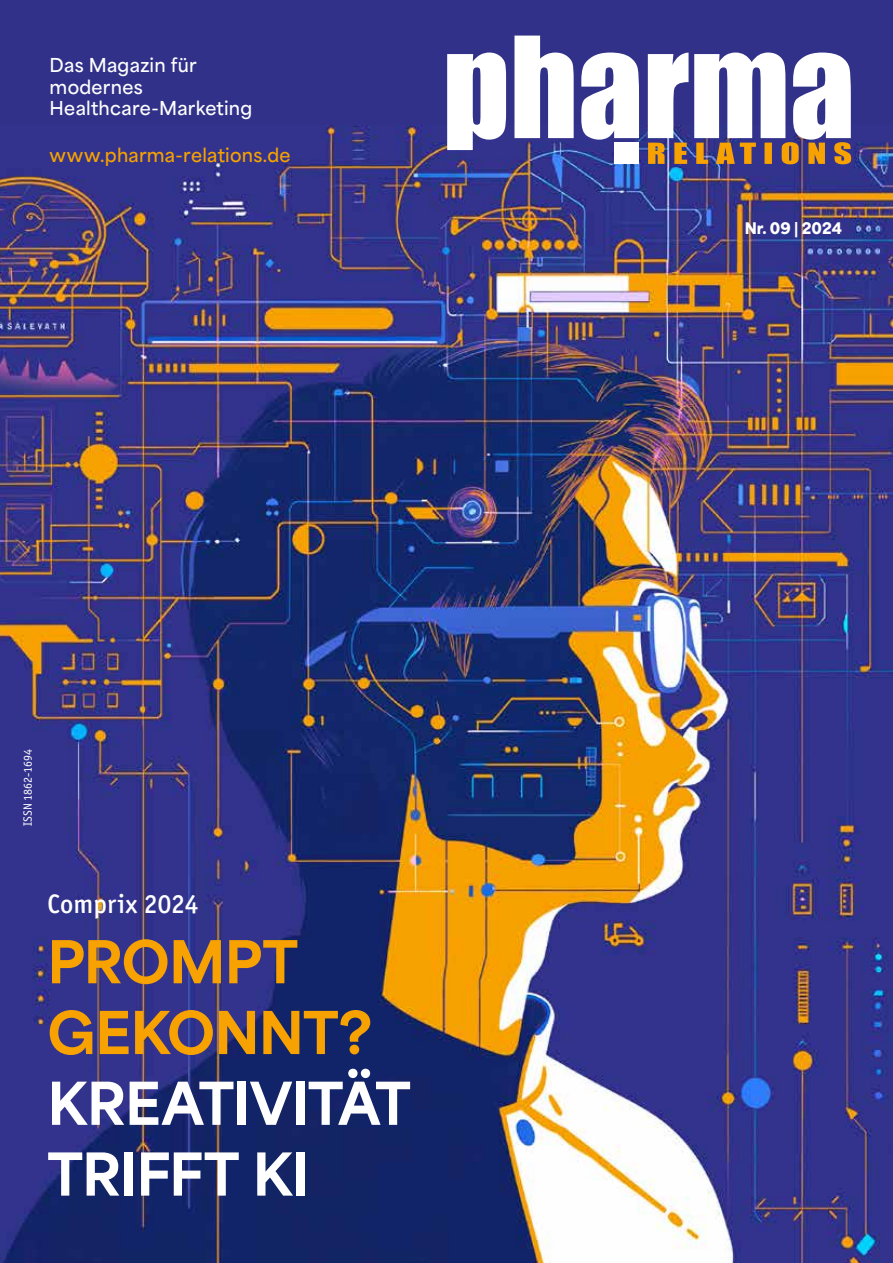
<style>
.page{position:relative;width:893px;height:1263px;background:#31318a}
.page>*{position:absolute;margin:0;border:0;box-sizing:border-box;transform-origin:0 0}
.t1{font:800 55.35px/70.8px "Area Normal";letter-spacing:-.015em;color:#fff}
.t2{font:800 55.35px/70.8px "Area Normal";letter-spacing:-.015em;color:#f7a200}
.t3{font:500 26.7px "Officina Sans ITC Pro";letter-spacing:.01em;color:#fff}
.t4{font:600 18px/21.6px "Area Normal";letter-spacing:.015em;color:#fff}
.t5{font:600 18px "Area Normal";letter-spacing:.015em;color:#f7a200}
.t6{font:900 15px "Area Normal";color:#fff}
.t7{font:12px "Officina Sans ITC Pro";color:#fff}
</style>
<div class="page">
<img style="left:0;top:126px;width:893px;height:1137px">
<svg style="left:447px;top:36px;width:404px;height:114px;fill:#fff"></svg>
<svg style="left:648px;top:142px;width:203px;height:22px"></svg>
<div style="left:614px;top:143px;width:25px;height:21px;background:#fff"></div>
<p class="t4" style="left:50px;top:52px;width:204px">Das Magazin für modernes<br>Healthcare-Marketing</p>
<p class="t5" style="left:50px;top:139px;width:242px">www.pharma-relations.de</p>
<p class="t7" style="left:21px;top:826px;width:79px;rotate:-90deg">ISSN 1862-1694</p>
<h2 class="t3" style="left:47px;top:888px;width:152px">Comprix 2024</h2>
<h1 class="t2" style="left:47px;top:921px;width:326px">PROMPT<br>GEKONNT?</h1>
<h1 class="t1" style="left:47px;top:1062px;width:365px">KREATIVITÄT<br>TRIFFT KI</h1>
<p class="t6" style="left:745px;top:214px;width:99px">Nr. 09 | 2024</p>
</div>
